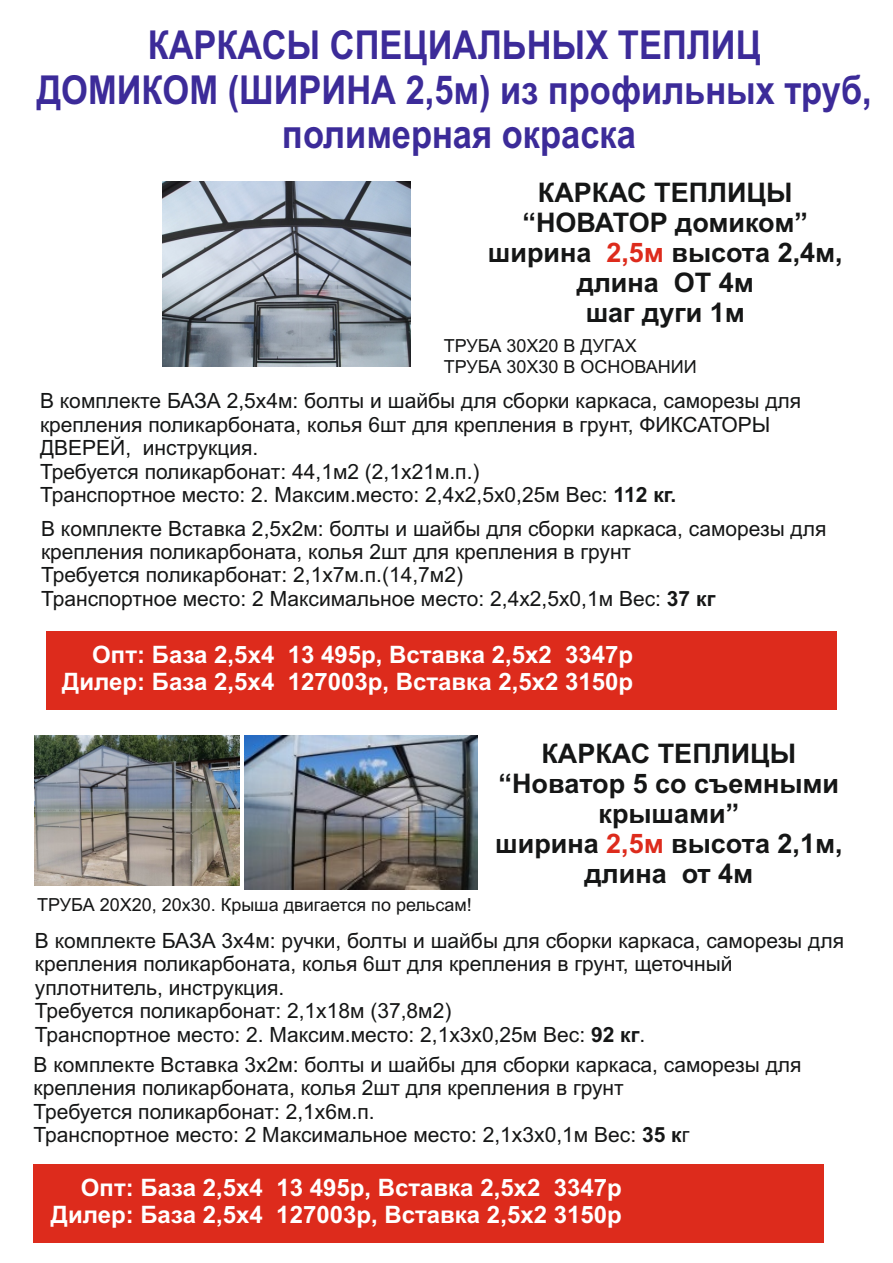
<style>
.page{position:relative;width:893px;height:1263px;background:#fff}
.page>*{position:absolute;margin:0;border:0;box-sizing:border-box;transform-origin:0 0}
.t1{font:700 39.9px/44.5px "Arial";color:#3c2b99;text-align:center;scale:.86 1}
.t2{font:700 27px/30.2px "Arial";color:#151616;text-align:center}
.t3{font:700 24px/26.8px "Arial";color:#fff;text-align:right}
.t4{font:21px/23.4px "Arial";color:#151616}
.t5{font:18px/20.1px "Arial";color:#151616}
.s1{color:#dd2b1c}
.s2{font-weight:700}
</style>
<div class="page">
<img style="left:163px;top:181px;width:247px;height:186px">
<img style="left:35px;top:736px;width:204px;height:149px">
<img style="left:245px;top:735px;width:232px;height:155px">
<div style="left:46px;top:631px;width:790px;height:79px;background:#dd2b1c"></div>
<div style="left:34px;top:1164px;width:790px;height:78px;background:#dd2b1c"></div>
<h1 class="t1" style="left:37px;top:27px;width:973px">КАРКАСЫ СПЕЦИАЛЬНЫХ ТЕПЛИЦ<br>ДОМИКОМ (ШИРИНА 2,5м) из профильных труб, полимерная окраска</h1>
<p class="t2" style="left:538px;top:180px;width:256px">КАРКАС ТЕПЛИЦЫ</p>
<p class="t2" style="left:523px;top:210px;width:287px">“НОВАТОР домиком”</p>
<p class="t2" style="left:488px;top:240px;width:105px">ширина</p>
<p class="t2" style="left:606px;top:240px;width:238px"><span class="s1">2,5м</span> высота 2,4м,</p>
<p class="t2" style="left:577px;top:270px;width:179px">длина ОТ 4м</p>
<p class="t2" style="left:586px;top:300px;width:161px">шаг дуги 1м</p>
<p class="t5" style="left:444px;top:338px;width:254px">ТРУБА 30Х20 В ДУГАХ<br>ТРУБА 30Х30 В ОСНОВАНИИ</p>
<p class="t4" style="left:40px;top:391px;width:763px">В комплекте БАЗА 2,5х4м: болты и шайбы для сборки каркаса, саморезы для крепления поликарбоната, колья 6шт для крепления в грунт, ФИКСАТОРЫ ДВЕРЕЙ, инструкция.<br>Требуется поликарбонат: 44,1м2 (2,1х21м.п.)<br>Транспортное место: 2. Максим.место: 2,4х2,5х0,25м Вес: <span class="s2">112 кг.</span></p>
<p class="t4" style="left:41px;top:518px;width:787px">В комплекте Вставка 2,5х2м: болты и шайбы для сборки каркаса, саморезы для крепления поликарбоната, колья 2шт для крепления в грунт<br>Требуется поликарбонат: 2,1х7м.п.(14,7м2)<br>Транспортное место: 2 Максимальное место: 2,4х2,5х0,1м Вес: <span class="s2">37 кг</span></p>
<p class="t3" style="left:62px;top:643px;width:572px">Опт: База 2,5х4 13 495р, Вставка 2,5х2 3347р<br>Дилер: База 2,5х4 127003р, Вставка 2,5х2 3150р</p>
<p class="t5" style="left:37px;top:897px;width:436px">ТРУБА 20Х20, 20х30. Крыша двигается по рельсам!</p>
<p class="t2" style="left:495px;top:740px;width:349px">КАРКАС ТЕПЛИЦЫ “Новатор 5 со съемными крышами”<br>ширина <span class="s1">2,5м</span> высота 2,1м, длина от 4м</p>
<p class="t4" style="left:35px;top:930px;width:811px">В комплекте БАЗА 3х4м: ручки, болты и шайбы для сборки каркаса, саморезы для крепления поликарбоната, колья 6шт для крепления в грунт, щеточный уплотнитель, инструкция.<br>Требуется поликарбонат: 2,1х18м (37,8м2)<br>Транспортное место: 2. Максим.место: 2,1х3х0,25м Вес: <span class="s2">92 кг</span>.</p>
<p class="t4" style="left:34px;top:1055px;width:769px">В комплекте Вставка 3х2м: болты и шайбы для сборки каркаса, саморезы для крепления поликарбоната, колья 2шт для крепления в грунт<br>Требуется поликарбонат: 2,1х6м.п.<br>Транспортное место: 2 Максимальное место: 2,1х3х0,1м Вес: <span class="s2">35 к</span>г</p>
<p class="t3" style="left:51px;top:1177px;width:572px">Опт: База 2,5х4 13 495р, Вставка 2,5х2 3347р<br>Дилер: База 2,5х4 127003р, Вставка 2,5х2 3150р</p>
</div>
